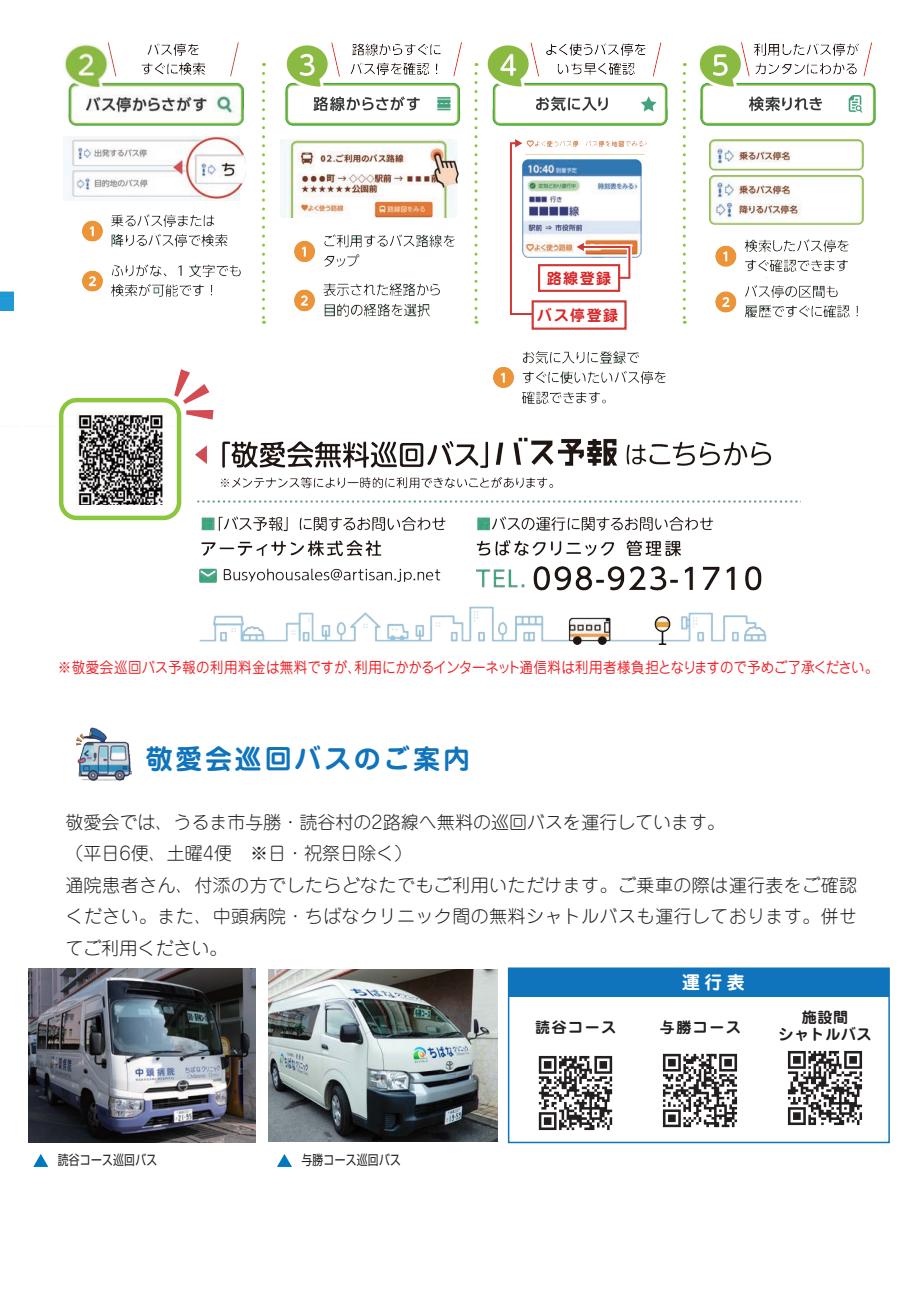
<style>
.page{position:relative;width:919px;height:1289px;background:#fff}
.page>*{position:absolute;margin:0;border:0;box-sizing:border-box;transform-origin:0 0}
.t1{font:700 27px "Jun 501 Pro";letter-spacing:.1em;color:#1074bc}
.t2{font:300 18px/31.5px "Jun 101 Pro";letter-spacing:.025em;color:#231f20}
.t3{font:700 18px "Jun 501 Pro";color:#fff}
.t4{font:15px "Jun 201 Pro";letter-spacing:.005em;color:#ee1d23;scale:.9 1}
.t5{font:700 15px "Jun 501 Pro";letter-spacing:.1em;color:#231f20}
.t6{font:700 15px "Jun 501 Pro";letter-spacing:.1em;color:#d92628}
.t7{font:700 15px/17.2px "Jun 501 Pro";letter-spacing:.04em;color:#231f20;text-align:center}
.t8{font:13.5px "Shin Go Pro";letter-spacing:.025em;color:#231f20;scale:.8 1}
</style>
<div class="page">
<img style="left:18px;top:410px;width:783px;height:234px">
<div style="left:191px;top:397px;width:613px;height:32px;background:#fff"></div>
<div style="left:0;top:427px;width:181px;height:204px;background:#fff"></div>
<img style="left:29px;top:968px;width:227px;height:174px">
<img style="left:63px;top:137px;width:183px;height:64px">
<img style="left:82px;top:214px;width:146px;height:33px">
<img style="left:82px;top:264px;width:158px;height:33px">
<img style="left:285px;top:42px;width:176px;height:84px">
<img style="left:281px;top:140px;width:177px;height:78px">
<img style="left:294px;top:235px;width:160px;height:32px">
<img style="left:294px;top:284px;width:146px;height:32px">
<img style="left:487px;top:42px;width:180px;height:84px">
<img style="left:540px;top:160px;width:101px;height:97px">
<img style="left:493px;top:351px;width:172px;height:52px">
<img style="left:699px;top:42px;width:176px;height:84px">
<img style="left:63px;top:42px;width:180px;height:84px">
<svg style="left:570px;top:237px;width:63px;height:45px"></svg>
<div style="left:539px;top:265px;width:80px;height:26px;background:#fff"></div>
<div style="left:538px;top:264px;width:82px;height:28px;border:2px solid #cf3a36"></div>
<svg style="left:510px;top:139px;width:30px;height:176px"></svg>
<div style="left:532px;top:301px;width:93px;height:27px;background:#fff"></div>
<div style="left:531px;top:300px;width:95px;height:30px;border:2px solid #cf3a36"></div>
<img style="left:525px;top:139px;width:121px;height:15px">
<img style="left:709px;top:140px;width:154px;height:85px">
<img style="left:715px;top:240px;width:142px;height:78px">
<div style="left:508px;top:967px;width:381px;height:176px;border:2px solid #1074bc"></div>
<img style="left:538px;top:1055px;width:75px;height:76px">
<img style="left:662px;top:1053px;width:76px;height:75px">
<img style="left:787px;top:1050px;width:76px;height:76px">
<svg style="left:262px;top:73px;width:3px;height:251px"></svg>
<svg style="left:474px;top:73px;width:3px;height:251px"></svg>
<svg style="left:682px;top:73px;width:3px;height:251px"></svg>
<img style="left:0;top:291px;width:13px;height:19px">
<div style="left:781px;top:519px;width:137px;height:127px;background:#fff"></div>
<img style="left:76px;top:410px;width:88px;height:94px">
<div style="left:508px;top:968px;width:381px;height:28px;background:#1074bc"></div>
<svg style="left:34px;top:1154px;width:14px;height:12px"></svg>
<svg style="left:277px;top:1154px;width:15px;height:12px"></svg>
<div style="left:59px;top:398px;width:122px;height:122px;border:4px solid #8bc63e;border-radius:16px"></div>
<svg style="left:186px;top:410px;width:27px;height:9px"></svg>
<svg style="left:174px;top:369px;width:35px;height:35px"></svg>
<img style="left:268px;top:969px;width:229px;height:172px">
<img style="left:76px;top:727px;width:55px;height:53px">
<p class="t6" style="left:546px;top:267px;width:66px">路線登録</p>
<p class="t6" style="left:537px;top:303px;width:82px">バス停登録</p>
<p class="t4" style="left:58px;top:655px;width:912px">※敬愛会巡回バス予報の利用料金は無料ですが、利用にかかるインターネット通信料は利用者様負担となりますので予めご了承ください。</p>
<h1 class="t1" style="left:146px;top:736px;width:325px">敬愛会巡回バスのご案内</h1>
<p class="t2" style="left:65px;top:804px;width:793px">敬愛会では、うるま市与勝・読谷村の2路線へ無料の巡回バスを運行しています。<br>（平日6便、土曜4便　※日・祝祭日除く）<br>通院患者さん、付添の方でしたらどなたでもご利用いただけます。ご乗車の際は運行表をご確認ください。また、中頭病院・ちばなクリニック間の無料シャトルバスも運行しております。併せてご利用ください。</p>
<p class="t3" style="left:682px;top:968px;width:64px">運行表</p>
<p class="t8" style="left:58px;top:1149px;width:126px">読谷コース巡回バス</p>
<p class="t8" style="left:301px;top:1149px;width:126px">与勝コース巡回バス</p>
<p class="t5" style="left:535px;top:1015px;width:82px">読谷コース</p>
<p class="t5" style="left:659px;top:1015px;width:82px">与勝コース</p>
<p class="t7" style="left:778px;top:1007px;width:94px">施設間<br>シャトルバス</p>
</div>
